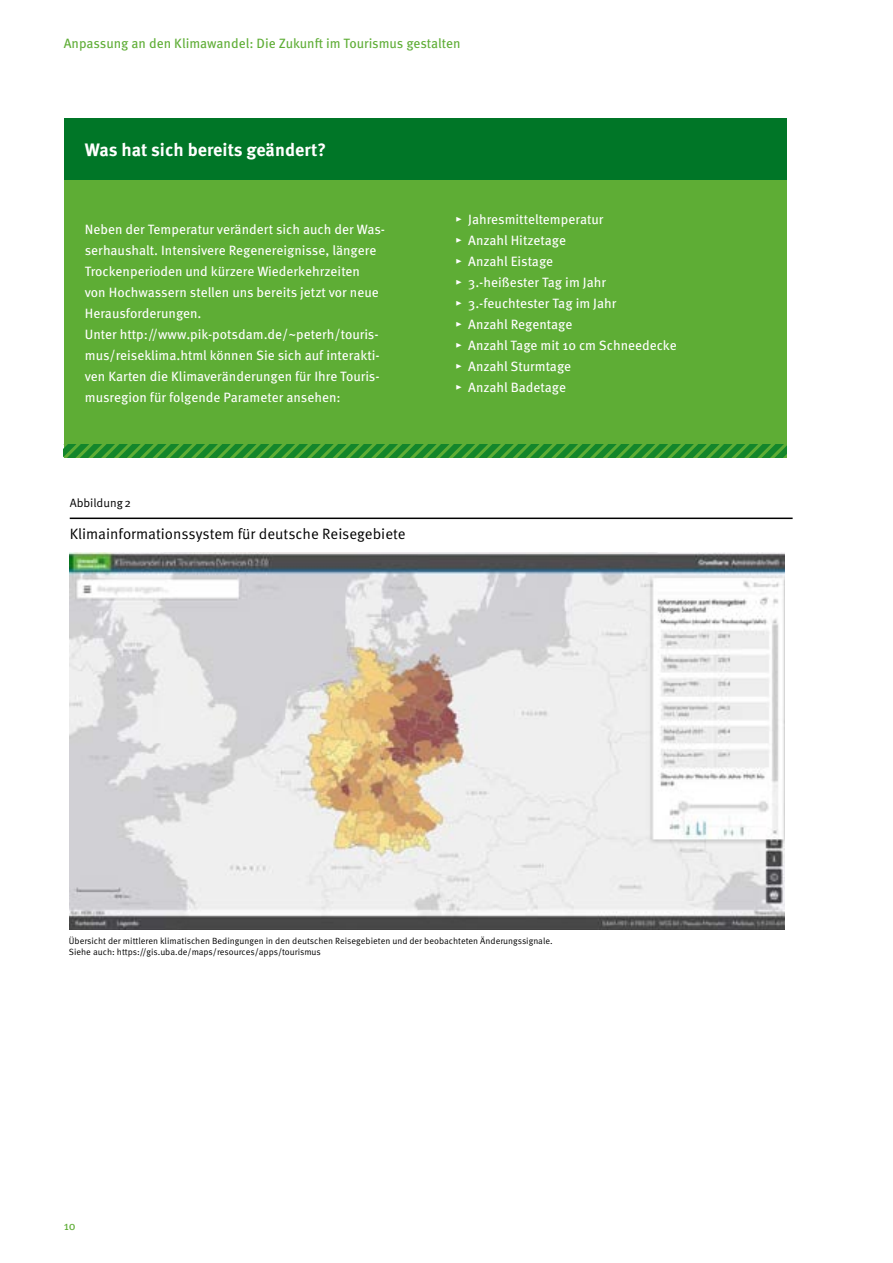
<style>
.page{position:relative;width:893px;height:1263px;background:#fff}
.page>*{position:absolute;margin:0;border:0;box-sizing:border-box;transform-origin:0 0}
.t1{font:700 18px "Meta Pro";color:#fff}
.t2{font:15px "Meta Pro Norm";color:#000}
.t3{font:13.5px/21px "Meta Pro";color:#fff}
.t4{font:13.5px "Meta Pro";letter-spacing:-.005em;color:#5ead35}
.t5{font:12px "Meta Pro Norm";letter-spacing:-.005em;color:#000}
.t6{font:12px "Meta Pro";color:#5ead35}
.t7{font:9px/10.5px "Meta Pro Norm";color:#000}
</style>
<div class="page">
<div style="left:64px;top:180px;width:723px;height:264px;background:#5ead35"></div>
<div style="left:64px;top:118px;width:723px;height:62px;background:#007627"></div>
<img style="left:69px;top:553px;width:715px;height:376px">
<hr style="left:70px;top:518px;width:723px;height:1px;background:#000">
<svg style="left:64px;top:444px;width:723px;height:13px;background:#2c932e"></svg>
<p class="t4" style="left:64px;top:33px;width:398px">Anpassung an den Klimawandel: Die Zukunft im Tourismus gestalten</p>
<h1 class="t1" style="left:85px;top:136px;width:243px">Was hat sich bereits geändert?</h1>
<p class="t3" style="left:85px;top:218px;width:302px">Neben der Temperatur verändert sich auch der Was&shy;serhaushalt. Intensivere Regenereignisse, längere Trockenperioden und kürzere Wiederkehrzeiten<br>von Hochwassern stellen uns bereits jetzt vor neue Herausforderungen.<br>Unter http://www.pik-potsdam.de/~peterh/touris&shy;mus/reiseklima.html können Sie sich auf interakti&shy;ven Karten die Klimaveränderungen für Ihre Touris&shy;musregion für folgende Parameter ansehen:</p>
<p class="t3" style="left:455px;top:207px;width:223px">▸ Jahresmitteltemperatur<br>▸ Anzahl Hitzetage<br>▸ Anzahl Eistage<br>▸ 3.-heißester Tag im Jahr<br>▸ 3.-feuchtester Tag im Jahr<br>▸ Anzahl Regentage<br>▸ Anzahl Tage mit 10 cm Schneedecke ▸ Anzahl Sturmtage<br>▸ Anzahl Badetage</p>
<p class="t5" style="left:70px;top:494px;width:63px">Abbildung2</p>
<p class="t2" style="left:70px;top:522px;width:337px">Klimainformationssystem für deutsche Reisegebiete</p>
<p class="t7" style="left:69px;top:935px;width:484px">Übersicht der mittleren klimatischen Bedingungen in den deutschen Reisegebieten und der beobachteten Änderungssignale.<br>Siehe auch: https://gis.uba.de/maps/resources/apps/tourismus</p>
<p class="t6" style="left:64px;top:1216px;width:14px">10</p>
</div>
